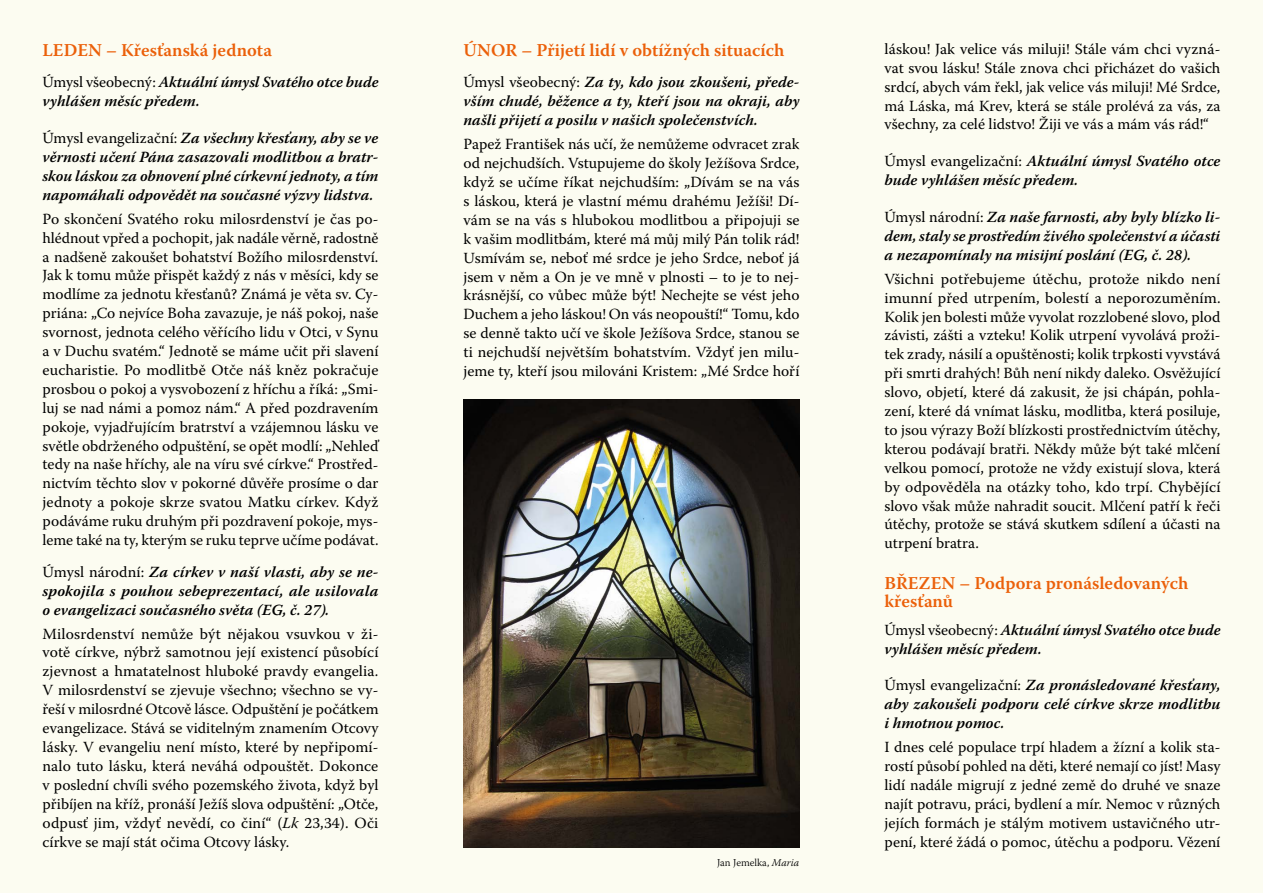
<style>
.page{position:relative;width:1263px;height:893px;background:#fcfcf1}
.page>*{position:absolute;margin:0;border:0;box-sizing:border-box;transform-origin:0 0}
.t1{font:600 18px/18.9px "Warnock Pro";color:#eb600a}
.t2{font:15.45px/18.9px "Warnock Pro";color:#000;text-align:justify}
.t3{font:italic 600 15.45px/18.9px "Warnock Pro";color:#000;text-align:justify}
.t4{font:300 10.5px "Warnock Pro";color:#000}
.s1{font-weight:400;font-style:normal}
.s2{font-style:italic}
</style>
<div class="page">
<img style="left:463px;top:399px;width:336px;height:448px">
<p class="t1" style="left:43px;top:40px;width:231px">LEDEN – Křesťanská jednota</p>
<p class="t3" style="left:43px;top:73px;width:338px"><span class="s1">Úmysl všeobecný:</span> Aktuální úmysl Svatého otce bude vyhlášen měsíc předem.</p>
<p class="t3" style="left:43px;top:128px;width:337px"><span class="s1">Úmysl evangelizační:</span> Za všechny křesťany, aby se ve věrnosti učení Pána zasazovali modlitbou a bratr&shy;skou láskou za obnovení plné církevní jednoty, a tím napomáhali odpovědět na současné výzvy lidstva.</p>
<p class="t2" style="left:43px;top:209px;width:337px">Po skončení Svatého roku milosrdenství je čas po&shy;hlédnout vpřed a pochopit, jak nadále věrně, radostně a nadšeně zakoušet bohatství Božího milosrdenství.<br>Jak k tomu může přispět každý z nás v měsíci, kdy se modlíme za jednotu křesťanů? Známá je věta sv. Cy&shy;priána: „Co nejvíce Boha zavazuje, je náš pokoj, naše svornost, jednota celého věřícího lidu v Otci, v Synu a v Duchu svatém.“ Jednotě se máme učit při slavení eucharistie. Po modlitbě Otče náš kněz pokračuje prosbou o pokoj a vysvobození z hříchu a říká: „Smi&shy;luj se nad námi a pomoz nám.“ A před pozdravením pokoje, vyjadřujícím bratrství a vzájemnou lásku ve světle obdrženého odpuštění, se opět modlí: „Nehleď tedy na naše hříchy, ale na víru své církve.“ Prostřed&shy;nictvím těchto slov v pokorné důvěře prosíme o dar jednoty a pokoje skrze svatou Matku církev. Když podáváme ruku druhým při pozdravení pokoje, mys&shy;leme také na ty, kterým se ruku teprve učíme podávat.</p>
<p class="t3" style="left:43px;top:562px;width:337px"><span class="s1">Úmysl národní:</span> Za církev v naší vlasti, aby se ne&shy;spokojila s pouhou sebeprezentací, ale usilovala o evangelizaci současného světa (EG, č. 27).</p>
<p class="t2" style="left:43px;top:624px;width:338px">Milosrdenství nemůže být nějakou vsuvkou v ži&shy;votě církve, nýbrž samotnou její existencí působící zjevnost a hmatatelnost hluboké pravdy evangelia.<br>V milosrdenství se zjevuje všechno; všechno se vy&shy;řeší v milosrdné Otcově lásce. Odpuštění je počátkem evangelizace. Stává se viditelným znamením Otcovy lásky. V evangeliu není místo, které by nepřipomí&shy;nalo tuto lásku, která neváhá odpouštět. Dokonce v poslední chvíli svého pozemského života, když byl přibíjen na kříž, pronáší Ježíš slova odpuštění: „Otče, odpusť jim, vždyť nevědí, co činí“ (<span class="s2">Lk</span> 23,34). Oči církve se mají stát očima Otcovy lásky.</p>
<p class="t1" style="left:463px;top:40px;width:322px">ÚNOR – Přijetí lidí v obtížných situacích</p>
<p class="t3" style="left:463px;top:73px;width:337px"><span class="s1">Úmysl všeobecný:</span> Za ty, kdo jsou zkoušeni, přede&shy;vším chudé, běžence a ty, kteří jsou na okraji, aby našli přijetí a posilu v našich společenstvích.</p>
<p class="t2" style="left:463px;top:134px;width:338px">Papež František nás učí, že nemůžeme odvracet zrak od nejchudších. Vstupujeme do školy Ježíšova Srdce, když se učíme říkat nejchudším: „Dívám se na vás s láskou, která je vlastní mému drahému Ježíši! Dí&shy;vám se na vás s hlubokou modlitbou a připojuji se k vašim modlitbám, které má můj milý Pán tolik rád!<br>Usmívám se, neboť mé srdce je jeho Srdce, neboť já jsem v něm a On je ve mně v plnosti – to je to nej&shy;krásnější, co vůbec může být! Nechejte se vést jeho Duchem a jeho láskou! On vás neopouští!“ Tomu, kdo se denně takto učí ve škole Ježíšova Srdce, stanou se ti nejchudší největším bohatstvím. Vždyť jen milu&shy;jeme ty, kteří jsou milováni Kristem: „Mé Srdce hoří</p>
<p class="t4" style="left:717px;top:856px;width:84px">Jan Jemelka, <span class="s2">Maria</span></p>
<p class="t2" style="left:884px;top:39px;width:337px">láskou! Jak velice vás miluji! Stále vám chci vyzná&shy;vat svou lásku! Stále znova chci přicházet do vašich srdcí, abych vám řekl, jak velice vás miluji! Mé Srdce, má Láska, má Krev, která se stále prolévá za vás, za všechny, za celé lidstvo! Žiji ve vás a mám vás rád!“</p>
<p class="t3" style="left:884px;top:151px;width:337px"><span class="s1">Úmysl evangelizační:</span> Aktuální úmysl Svatého otce bude vyhlášen měsíc předem.</p>
<p class="t3" style="left:884px;top:207px;width:337px"><span class="s1">Úmysl národní:</span> Za naše farnosti, aby byly blízko li&shy;dem, staly se prostředím živého společenství a účasti a nezapomínaly na misijní poslání (EG, č. 28).</p>
<p class="t2" style="left:884px;top:269px;width:338px">Všichni potřebujeme útěchu, protože nikdo není imunní před utrpením, bolestí a neporozuměním.<br>Kolik jen bolesti může vyvolat rozzlobené slovo, plod závisti, zášti a vzteku! Kolik utrpení vyvolává proži&shy;tek zrady, násilí a opuštěnosti; kolik trpkosti vyvstává při smrti drahých! Bůh není nikdy daleko. Osvěžující slovo, objetí, které dá zakusit, že jsi chápán, pohla&shy;zení, které dá vnímat lásku, modlitba, která posiluje, to jsou výrazy Boží blízkosti prostřednictvím útěchy, kterou podávají bratři. Někdy může být také mlčení velkou pomocí, protože ne vždy existují slova, která by odpověděla na otázky toho, kdo trpí. Chybějící slovo však může nahradit soucit. Mlčení patří k řeči útěchy, protože se stává skutkem sdílení a účasti na utrpení bratra.</p>
<p class="t1" style="left:884px;top:573px;width:305px">BŘEZEN – Podpora pronásledovaných křesťanů</p>
<p class="t3" style="left:884px;top:620px;width:338px"><span class="s1">Úmysl všeobecný:</span> Aktuální úmysl Svatého otce bude vyhlášen měsíc předem.</p>
<p class="t3" style="left:884px;top:676px;width:337px"><span class="s1">Úmysl evangelizační:</span> Za pronásledované křesťany, aby zakoušeli podporu celé církve skrze modlitbu i hmotnou pomoc.</p>
<p class="t2" style="left:884px;top:737px;width:337px">I dnes celé populace trpí hladem a žízní a kolik sta&shy;rostí působí pohled na děti, které nemají co jíst! Masy lidí nadále migrují z jedné země do druhé ve snaze najít potravu, práci, bydlení a mír. Nemoc v různých jejích formách je stálým motivem ustavičného utr&shy;pení, které žádá o pomoc, útěchu a podporu. Vězení</p>
</div>
